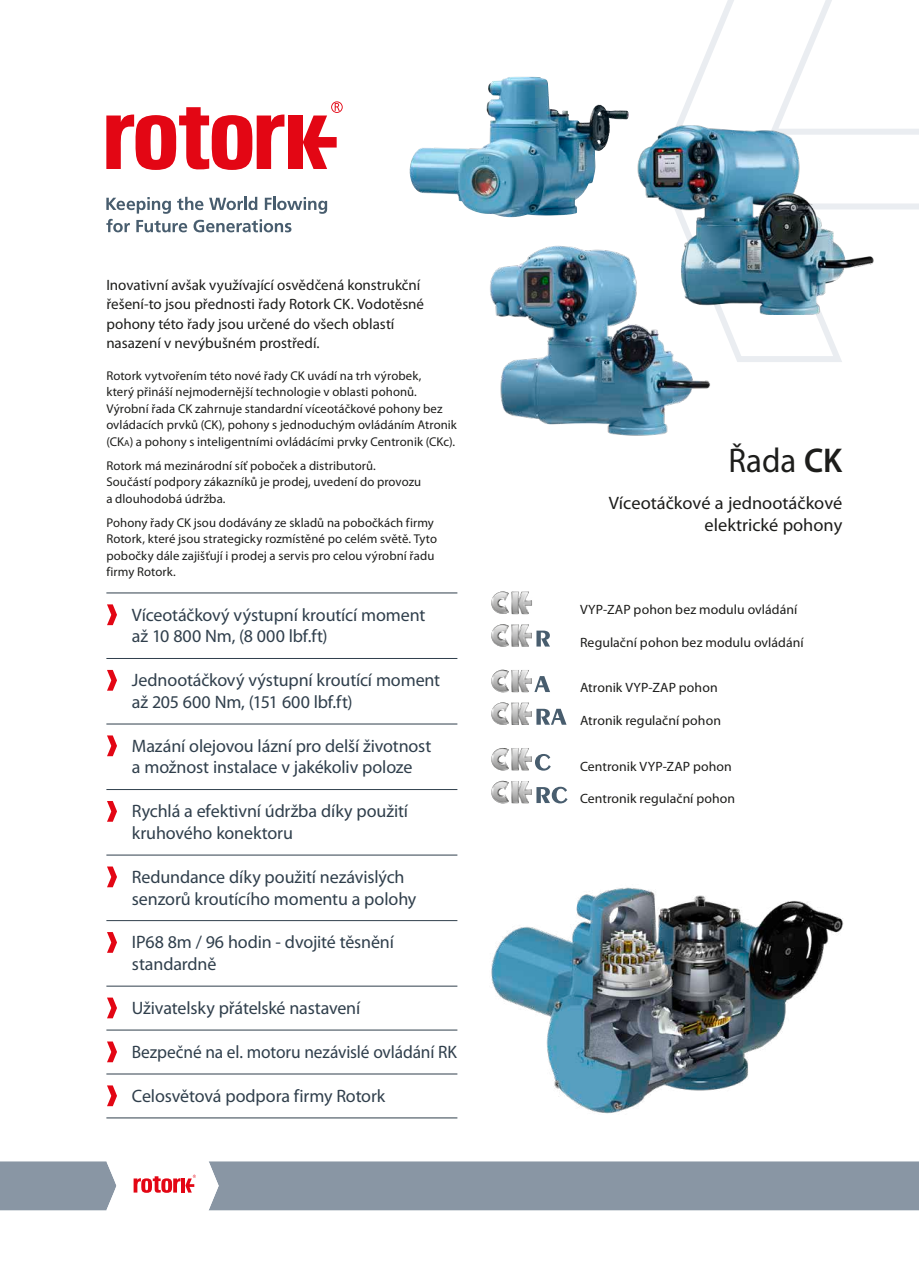
<style>
.page{position:relative;width:919px;height:1263px;background:#fff}
.page>*{position:absolute;margin:0;border:0;box-sizing:border-box;transform-origin:0 0}
.t1{font:34.5px "Myriad Pro";color:#1d1d1b;scale:.95 1}
.t2{font:18px/21.6px "Myriad Pro";letter-spacing:-.005em;color:#303f4c}
.t3{font:18px/22.5px "Myriad Pro";color:#1d1d1b;text-align:right}
.t4{font:18px "Myriad Pro";letter-spacing:-.005em;color:#303f4c;scale:.96 1}
.t5{font:15px/19.5px "Myriad Pro";color:#1d1d1b}
.t6{font:13.5px "Myriad Pro";letter-spacing:.005em;color:#1d1d1b}
.t7{font:12.75px/16.5px "Myriad Pro";letter-spacing:.01em;color:#1d1d1b}
.s1{font-size:8.85px}
.s2{font-weight:600}
</style>
<div class="page">
<svg style="left:0;top:1161px;width:918px;height:49px;background:#969fab"></svg>
<svg style="left:682px;top:0;width:236px;height:362px"></svg>
<svg style="left:106px;top:197px;width:221px;height:35px"></svg>
<div style="left:288px;top:116px;width:14px;height:53px;background:#e30614"></div>
<svg style="left:106px;top:107px;width:178px;height:63px"></svg>
<svg style="left:303px;top:101px;width:39px;height:68px"></svg>
<img style="left:491px;top:887px;width:352px;height:227px">
<svg style="left:491px;top:591px;width:41px;height:23px"></svg>
<svg style="left:491px;top:670px;width:59px;height:22px"></svg>
<svg style="left:491px;top:702px;width:75px;height:23px"></svg>
<svg style="left:491px;top:624px;width:59px;height:23px"></svg>
<svg style="left:491px;top:748px;width:59px;height:23px"></svg>
<svg style="left:491px;top:781px;width:76px;height:22px"></svg>
<img style="left:637px;top:112px;width:236px;height:203px">
<hr style="left:106px;top:593px;width:351px;height:1px;background:#303f4c">
<hr style="left:106px;top:658px;width:351px;height:1px;background:#303f4c">
<hr style="left:106px;top:724px;width:351px;height:1px;background:#303f4c">
<hr style="left:106px;top:789px;width:351px;height:1px;background:#303f4c">
<hr style="left:106px;top:855px;width:351px;height:1px;background:#303f4c">
<hr style="left:106px;top:920px;width:351px;height:1px;background:#303f4c">
<hr style="left:106px;top:986px;width:351px;height:1px;background:#303f4c">
<hr style="left:106px;top:1030px;width:351px;height:1px;background:#303f4c">
<hr style="left:106px;top:1074px;width:351px;height:1px;background:#303f4c">
<hr style="left:106px;top:1118px;width:351px;height:1px;background:#303f4c">
<svg style="left:107px;top:604px;width:10px;height:21px"></svg>
<svg style="left:107px;top:670px;width:10px;height:21px"></svg>
<svg style="left:107px;top:735px;width:10px;height:21px"></svg>
<svg style="left:107px;top:801px;width:10px;height:21px"></svg>
<svg style="left:107px;top:866px;width:10px;height:21px"></svg>
<svg style="left:107px;top:932px;width:10px;height:21px"></svg>
<svg style="left:107px;top:997px;width:10px;height:21px"></svg>
<svg style="left:107px;top:1041px;width:10px;height:21px"></svg>
<svg style="left:107px;top:1085px;width:10px;height:21px"></svg>
<img style="left:490px;top:246px;width:227px;height:189px">
<img style="left:409px;top:77px;width:220px;height:140px">
<p class="t5" style="left:106px;top:275px;width:319px">Inovativní avšak využívající osvědčená konstrukční řešení-to jsou přednosti řady Rotork CK. Vodotěsné pohony této řady jsou určené do všech oblastí nasazení v nevýbušném prostředí.</p>
<p class="t7" style="left:106px;top:367px;width:352px">Rotork vytvořením této nové řady CK uvádí na trh výrobek,<br>který přináší nejmodernější technologie v oblasti pohonů.<br>Výrobní řada CK zahrnuje standardní víceotáčkové pohony bez ovládacích prvků (CK), pohony s jednoduchým ovládáním Atronik (CK<span class="s1">a</span>) a pohony s inteligentními ovládácími prvky Centronik (CKc).</p>
<p class="t7" style="left:106px;top:457px;width:316px">Rotork má mezinárodní síť poboček a distributorů.<br>Součástí podpory zákazníků je prodej, uvedení do provozu a dlouhodobá údržba.</p>
<p class="t7" style="left:106px;top:514px;width:332px">Pohony řady CK jsou dodávány ze skladů na pobočkách firmy Rotork, které jsou strategicky rozmístěné po celém světě. Tyto pobočky dále zajišťují i prodej a servis pro celou výrobní řadu firmy Rotork.</p>
<h2 class="t2" style="left:132px;top:604px;width:295px">Víceotáčkový výstupní kroutící moment až 10 800 Nm, (8 000 lbf.ft)</h2>
<h2 class="t2" style="left:132px;top:670px;width:310px">Jednootáčkový výstupní kroutící moment až 205 600 Nm, (151 600 lbf.ft)</h2>
<h2 class="t2" style="left:132px;top:735px;width:301px">Mazání olejovou lázní pro delší životnost a možnost instalace v jakékoliv poloze</h2>
<h2 class="t2" style="left:132px;top:801px;width:277px">Rychlá a efektivní údržba díky použití kruhového konektoru</h2>
<h2 class="t2" style="left:132px;top:866px;width:286px">Redundance díky použití nezávislých senzorů kroutícího momentu a polohy</h2>
<h2 class="t2" style="left:132px;top:932px;width:263px">IP68 8m / 96 hodin - dvojité těsnění standardně</h2>
<h2 class="t2" style="left:132px;top:997px;width:230px">Uživatelsky přátelské nastavení</h2>
<h2 class="t4" style="left:132px;top:1042px;width:340px">Bezpečné na el. motoru nezávislé ovládání RK</h2>
<h2 class="t2" style="left:132px;top:1085px;width:255px">Celosvětová podpora firmy Rotork</h2>
<h1 class="t1" style="left:728px;top:442px;width:121px">Řada <span class="s2">CK</span></h1>
<h2 class="t3" style="left:608px;top:492px;width:235px">Víceotáčkové a jednootáčkové elektrické pohony</h2>
<p class="t6" style="left:580px;top:602px;width:219px">VYP-ZAP pohon bez modulu ovládání</p>
<p class="t6" style="left:580px;top:635px;width:225px">Regulační pohon bez modulu ovládání</p>
<p class="t6" style="left:580px;top:680px;width:139px">Atronik VYP-ZAP pohon</p>
<p class="t6" style="left:580px;top:713px;width:142px">Atronik regulační pohon</p>
<p class="t6" style="left:580px;top:759px;width:153px">Centronik VYP-ZAP pohon</p>
<p class="t6" style="left:580px;top:791px;width:157px">Centronik regulační pohon</p>
</div>
